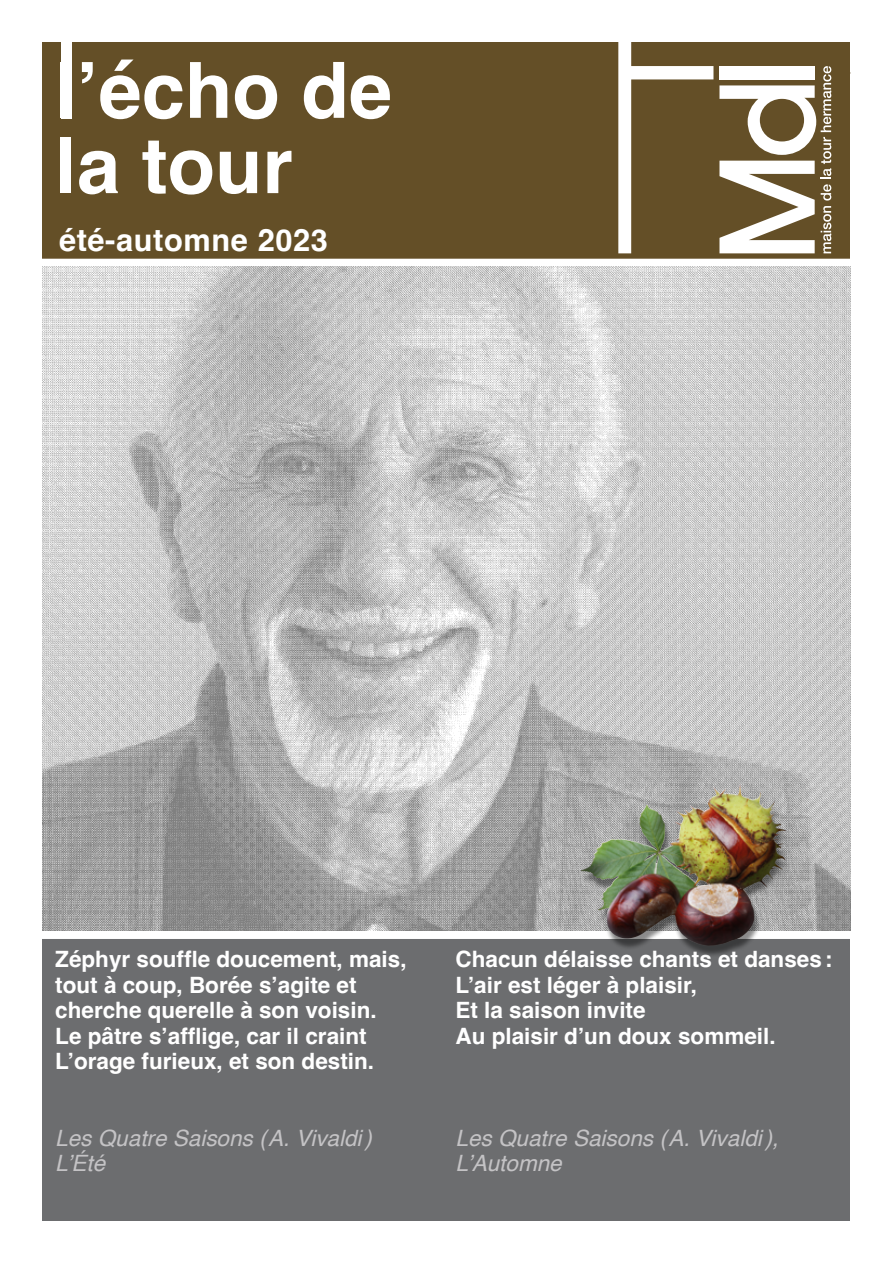
<style>
.page{position:relative;width:893px;height:1263px;background:#fff}
.page>*{position:absolute;margin:0;border:0;box-sizing:border-box;transform-origin:0 0}
.t1{font:700 77.7px/75.3px "Helvetica";color:#fff}
.t2{font:700 30.75px "Helvetica";letter-spacing:.02em;color:#fff}
.t3{font:700 22.5px/25.5px "Helvetica";color:#fff}
.t4{font:italic 22.5px/25.5px "Helvetica";color:#c4c3c5}
</style>
<div class="page">
<div style="left:43px;top:43px;width:807px;height:218px;background:#644f27"></div>
<div style="left:43px;top:934px;width:807px;height:286px;background:#6c6d6f"></div>
<svg style="left:618px;top:42px;width:95px;height:211px"></svg>
<svg style="left:719px;top:66px;width:112px;height:187px"></svg>
<div style="left:37px;top:259px;width:818px;height:7px;background:#fff"></div>
<div style="left:37px;top:931px;width:818px;height:8px;background:#fff"></div>
<div style="left:61px;top:0;width:10px;height:118px;background:#fff"></div>
<img style="left:43px;top:267px;width:807px;height:663px">
<div style="left:579px;top:788px;width:213px;height:169px;background:#000;opacity:.46"></div>
<div style="left:579px;top:781px;width:212px;height:170px;background:#000;opacity:.56"></div>
<h1 class="t1" style="left:55px;top:61px;width:338px">l’écho de la tour</h1>
<h2 class="t2" style="left:59px;top:221px;width:270px">été-automne 2023</h2>
<p class="t3" style="left:55px;top:949px;width:353px">Zéphyr souffle doucement, mais, tout à coup, Borée s’agite et cherche querelle à son voisin.<br>Le pâtre s’afflige, car il craint<br>L’orage furieux, et son destin.</p>
<p class="t4" style="left:55px;top:1126px;width:318px">Les Quatre Saisons (A. Vivaldi)<br>L’Été</p>
<p class="t3" style="left:455px;top:949px;width:378px">Chacun délaisse chants et danses:<br>L’air est léger à plaisir,<br>Et la saison invite<br>Au plaisir d’un doux sommeil.</p>
<p class="t4" style="left:455px;top:1126px;width:324px">Les Quatre Saisons (A. Vivaldi),<br>L’Automne</p>
</div>
